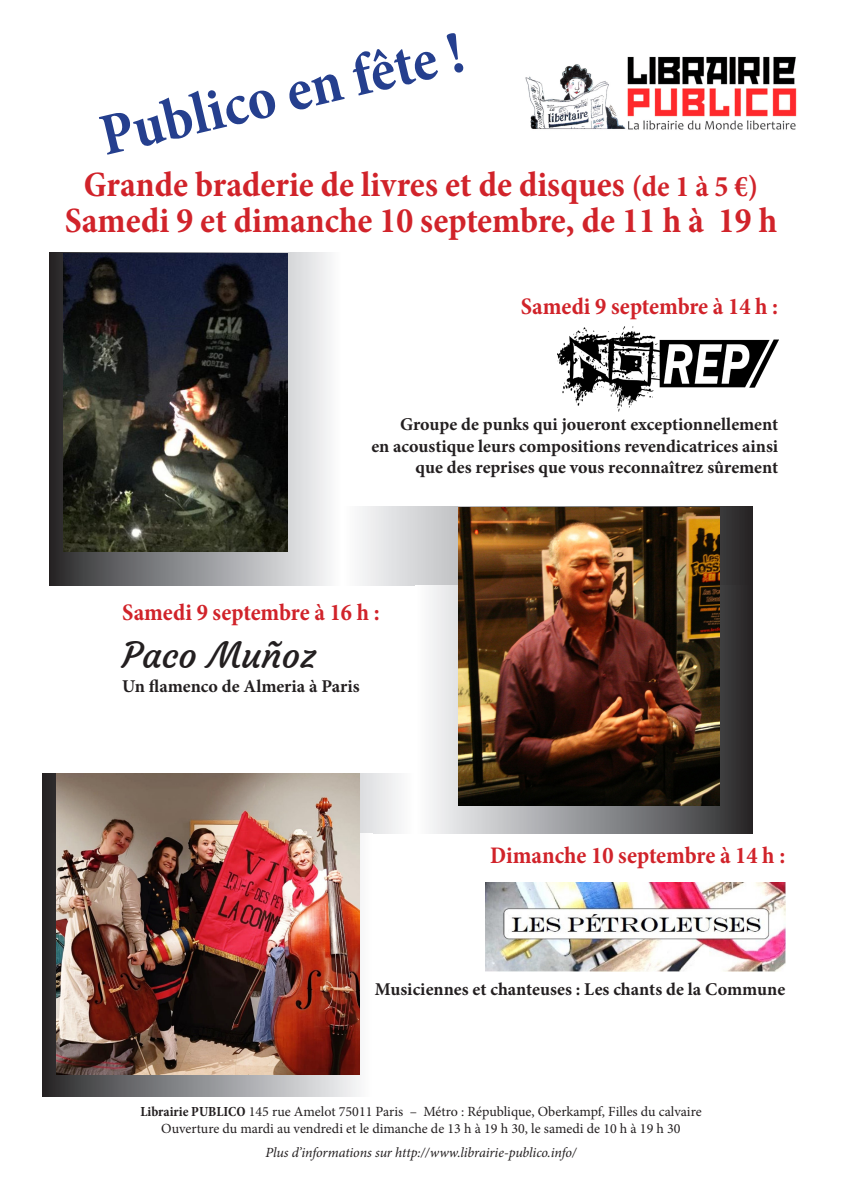
<style>
.page{position:relative;width:842px;height:1191px;background:#fff}
.page>*{position:absolute;margin:0;border:0;box-sizing:border-box;transform-origin:0 0}
.t1{font:700 condensed 60px "Minion Pro";color:#253f8e}
.t2{font:700 condensed 36px "Minion Pro";color:#d1232a}
.t3{font:36px "Courgette";color:#231f20}
.t4{font:700 condensed 24px "Minion Pro";color:#d1232a}
.t5{font:700 18px/21.6px "Minion Pro";color:#231f20;text-align:right}
.t6{font:14px "Minion Pro";color:#231f20}
.t7{font:italic 14px "Minion Pro";letter-spacing:-.01em;color:#231f20}
.s1{font-size:30px}
.s2{font-weight:700;font-stretch:condensed}
</style>
<div class="page">
<div style="left:50px;top:252px;width:292px;height:333px;background:linear-gradient(to right,#2d2d2f,#fbfcff)"></div>
<svg style="left:360px;top:506px;width:393px;height:80px;background:#adaeaf"></svg>
<div style="left:415px;top:586px;width:338px;height:247px;background:linear-gradient(to right,#fdfeff,#2d2e30)"></div>
<svg style="left:43px;top:773px;width:356px;height:60px"></svg>
<svg style="left:43px;top:833px;width:317px;height:263px;background:#736f70"></svg>
<img style="left:525px;top:56px;width:272px;height:74px">
<img style="left:57px;top:774px;width:302px;height:300px">
<img style="left:485px;top:882px;width:300px;height:89px">
<img style="left:458px;top:507px;width:262px;height:298px">
<img style="left:64px;top:254px;width:223px;height:297px">
<img style="left:557px;top:326px;width:221px;height:86px">
<p class="t1" style="left:92px;top:95px;width:373px;rotate:-13deg">Publico en fête !</p>
<p class="t2" style="left:84px;top:160px;width:675px">Grande braderie de livres et de disques <span class="s1">(de 1 à 5 €)</span></p>
<p class="t2" style="left:65px;top:196px;width:714px">Samedi 9 et dimanche 10 septembre, de 11 h à 19 h</p>
<p class="t4" style="left:521px;top:290px;width:259px">Samedi 9 septembre à 14 h :</p>
<p class="t5" style="left:371px;top:413px;width:408px">Groupe de punks qui joueront exceptionnellement<br>en acoustique leurs compositions revendicatrices ainsi que des reprises que vous reconnaîtrez sûrement</p>
<p class="t4" style="left:122px;top:596px;width:259px">Samedi 9 septembre à 16 h :</p>
<p class="t3" style="left:122px;top:633px;width:195px">Paco Muñoz</p>
<p class="t5" style="left:122px;top:675px;width:239px">Un flamenco de Almeria à Paris</p>
<p class="t4" style="left:490px;top:838px;width:297px">Dimanche 10 septembre à 14 h :</p>
<p class="t5" style="left:375px;top:977px;width:412px">Musiciennes et chanteuses : Les chants de la Commune</p>
<p class="t6" style="left:140px;top:1102px;width:563px"><span class="s2">Librairie PUBLICO</span> 145 rue Amelot 75011 Paris – Métro : République, Oberkampf, Filles du calvaire</p>
<p class="t6" style="left:161px;top:1119px;width:521px">Ouverture du mardi au vendredi et le dimanche de 13 h à 19 h 30, le samedi de 10 h à 19 h 30</p>
<p class="t7" style="left:265px;top:1142px;width:313px">Plus d’informations sur http://www.librairie-publico.info/</p>
</div>
